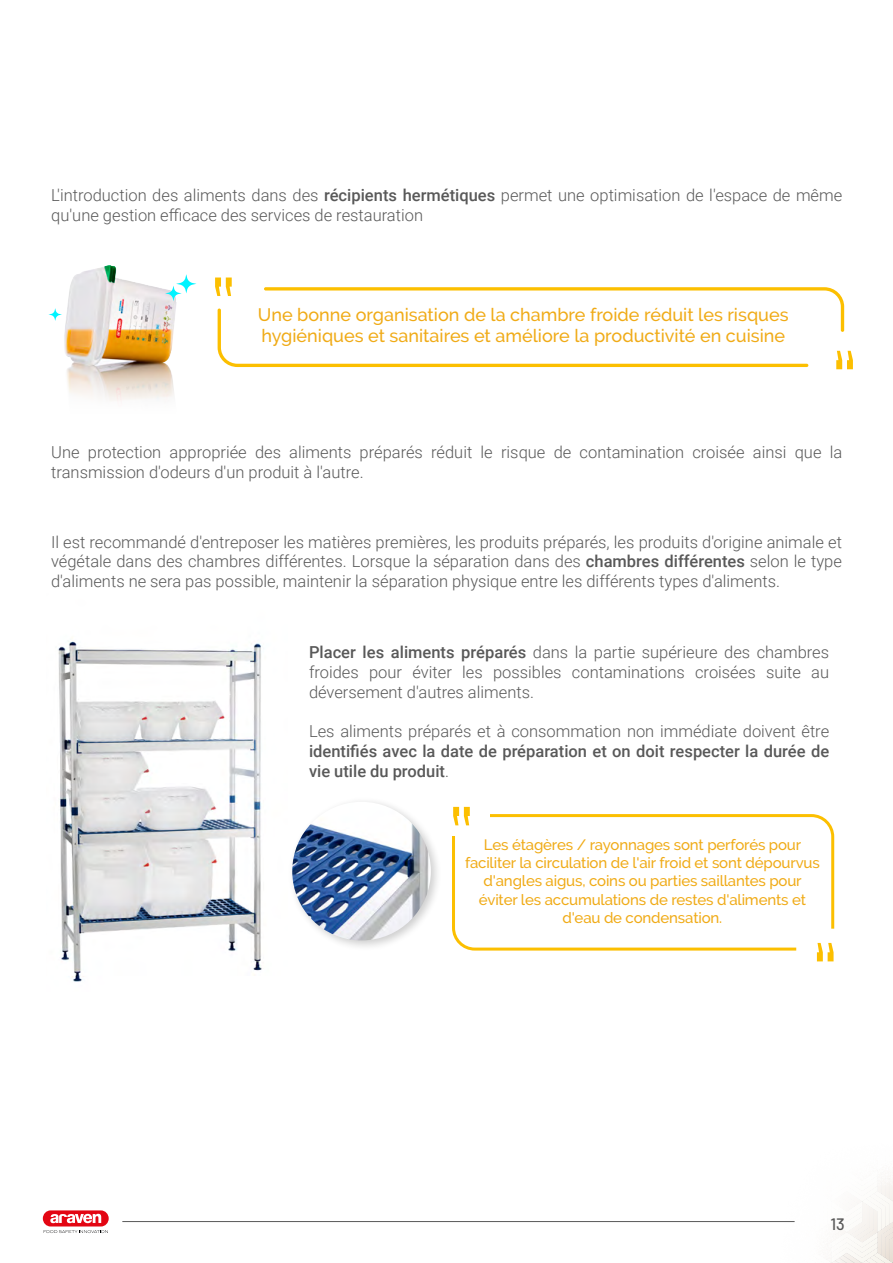
<style>
.page{position:relative;width:893px;height:1263px;background:#fff}
.page>*{position:absolute;margin:0;border:0;box-sizing:border-box;transform-origin:0 0}
.t1{font:500 18px/21.6px "Raleway";color:#f0ab17}
.t2{font:300 16.5px/19.8px "Roboto";color:#595959}
.t3{font:500 16.5px/19.8px "Roboto";color:#595959}
.t4{font:500 16.5px "Barlow";color:#595959}
.t5{font:500 15px/18px "Raleway";letter-spacing:-.01em;color:#f0ab17;text-align:center}
.s1{font-weight:500}
.s2{font-weight:300}
</style>
<div class="page">
<svg style="left:770px;top:1175px;width:123px;height:88px"></svg>
<svg style="left:44px;top:1230px;width:64px;height:3px"></svg>
<div style="left:43px;top:1210px;width:66px;height:16px;background:#e30613;border-radius:8px"></div>
<svg style="left:50px;top:1214px;width:51px;height:9px"></svg>
<hr style="left:122px;top:1221px;width:673px;height:1px;background:#595959">
<img style="left:64px;top:265px;width:113px;height:136px">
<svg style="left:165px;top:274px;width:31px;height:27px"></svg>
<svg style="left:48px;top:308px;width:14px;height:13px"></svg>
<img style="left:58px;top:641px;width:204px;height:341px">
<div style="left:287px;top:797px;width:155px;height:155px;background:#000;opacity:.2"></div>
<img style="left:292px;top:802px;width:139px;height:138px;border-radius:69px">
<svg style="left:217px;top:287px;width:628px;height:80px"></svg>
<svg style="left:452px;top:814px;width:383px;height:137px"></svg>
<p class="t2" style="left:51px;top:184px;width:792px">L'introduction des aliments dans des <span class="s1">récipients hermétiques</span> permet une optimisation de l'espace de même qu'une gestion efficace des services de restauration</p>
<p class="t1" style="left:258px;top:304px;width:532px">Une bonne organisation de la chambre froide réduit les risques hygiéniques et sanitaires et améliore la productivité en cuisine</p>
<p class="t2" style="left:51px;top:442px;width:792px">Une protection appropriée des aliments préparés réduit le risque de contamination croisée ainsi que la transmission d'odeurs d'un produit à l'autre.</p>
<p class="t2" style="left:51px;top:531px;width:792px;text-align:justify">Il est recommandé d'entreposer les matières premières, les produits préparés, les produits d'origine animale et végétale dans des chambres différentes. Lorsque la séparation dans des <span class="s1">chambres différentes</span> selon le type d'aliments ne sera pas possible, maintenir la séparation physique entre les différents types d'aliments.</p>
<p class="t2" style="left:309px;top:642px;width:522px;text-align:justify"><span class="s1">Placer les aliments préparés</span> dans la partie supérieure des chambres froides pour éviter les possibles contaminations croisées suite au déversement d'autres aliments.</p>
<p class="t2" style="left:309px;top:721px;width:522px">Les aliments préparés et à consommation non immédiate doivent être</p>
<p class="t3" style="left:309px;top:741px;width:522px">identifiés avec la date de préparation et on doit respecter la durée de vie utile du produit<span class="s2">.</span></p>
<p class="t5" style="left:465px;top:836px;width:356px">Les étagères / rayonnages sont perforés pour faciliter la circulation de l'air froid et sont dépourvus d'angles aigus, coins ou parties saillantes pour éviter les accumulations de restes d'aliments et d'eau de condensation.</p>
<p class="t4" style="left:830px;top:1212px;width:16px">13</p>
</div>
